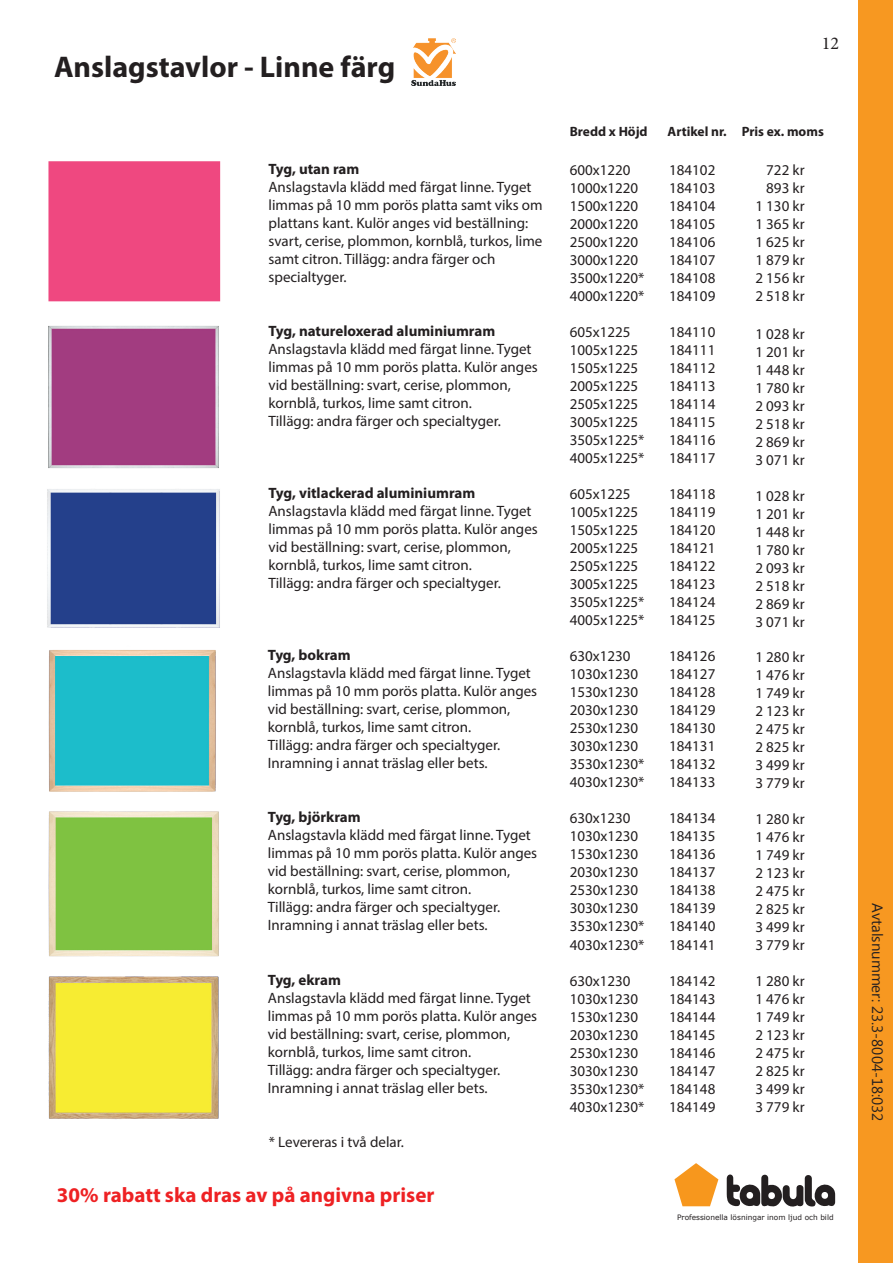
<style>
.page{position:relative;width:893px;height:1263px;background:#fff}
.page>*{position:absolute;margin:0;border:0;box-sizing:border-box;transform-origin:0 0}
.t1{font:700 30px "Myriad Pro";color:#231f20}
.t2{font:700 21px "Myriad Pro";color:#ee2123}
.t3{font:18px "Minion Pro";color:#231f20}
.t4{font:15px/18px "Myriad Pro";color:#231f20}
.t5{font:700 15px "Myriad Pro";color:#231f20}
.t6{font:15px "Myanmar Text";color:#231f20}
.t7{font:700 13.5px "Myriad Pro";color:#231f20}
.t8{font:7.35px "Verdana";color:#231f20}
</style>
<div class="page">
<div style="left:859px;top:0;width:34px;height:1263px;background:#f79821"></div>
<svg style="left:674px;top:1163px;width:44px;height:43px"></svg>
<svg style="left:727px;top:1174px;width:108px;height:33px"></svg>
<img style="left:48px;top:811px;width:171px;height:146px">
<img style="left:48px;top:650px;width:168px;height:142px">
<img style="left:48px;top:976px;width:171px;height:143px">
<div style="left:48px;top:161px;width:173px;height:141px;background:#ef4880"></div>
<img style="left:47px;top:489px;width:173px;height:139px">
<img style="left:48px;top:326px;width:171px;height:142px">
<img style="left:411px;top:38px;width:45px;height:47px">
<h1 class="t1" style="left:54px;top:47px;width:343px">Anslagstavlor - Linne färg</h1>
<p class="t5" style="left:269px;top:160px;width:92px">Tyg, utan ram</p>
<p class="t4" style="left:269px;top:178px;width:275px">Anslagstavla klädd med färgat linne. Tyget limmas på 10 mm porös platta samt viks om plattans kant. Kulör anges vid beställning: svart, cerise, plommon, kornblå, turkos, lime samt citron. Tillägg: andra färger och specialtyger.</p>
<p class="t5" style="left:269px;top:322px;width:228px">Tyg, natureloxerad aluminiumram</p>
<p class="t4" style="left:269px;top:340px;width:271px">Anslagstavla klädd med färgat linne. Tyget limmas på 10 mm porös platta. Kulör anges vid beställning: svart, cerise, plommon, kornblå, turkos, lime samt citron.<br>Tillägg: andra färger och specialtyger.</p>
<p class="t5" style="left:269px;top:483px;width:208px">Tyg, vitlackerad aluminiumram</p>
<p class="t4" style="left:269px;top:502px;width:271px">Anslagstavla klädd med färgat linne. Tyget limmas på 10 mm porös platta. Kulör anges vid beställning: svart, cerise, plommon, kornblå, turkos, lime samt citron.<br>Tillägg: andra färger och specialtyger.</p>
<p class="t5" style="left:268px;top:645px;width:84px">Tyg, bokram</p>
<p class="t4" style="left:268px;top:664px;width:271px">Anslagstavla klädd med färgat linne. Tyget limmas på 10 mm porös platta. Kulör anges vid beställning: svart, cerise, plommon, kornblå, turkos, lime samt citron.<br>Tillägg: andra färger och specialtyger.<br>Inramning i annat träslag eller bets.</p>
<p class="t5" style="left:268px;top:807px;width:94px">Tyg, björkram</p>
<p class="t4" style="left:268px;top:826px;width:271px">Anslagstavla klädd med färgat linne. Tyget limmas på 10 mm porös platta. Kulör anges vid beställning: svart, cerise, plommon, kornblå, turkos, lime samt citron.<br>Tillägg: andra färger och specialtyger.<br>Inramning i annat träslag eller bets.</p>
<p class="t5" style="left:268px;top:970px;width:75px">Tyg, ekram</p>
<p class="t4" style="left:268px;top:989px;width:271px">Anslagstavla klädd med färgat linne. Tyget limmas på 10 mm porös platta. Kulör anges vid beställning: svart, cerise, plommon, kornblå, turkos, lime samt citron.<br>Tillägg: andra färger och specialtyger.<br>Inramning i annat träslag eller bets.</p>
<p class="t4" style="left:269px;top:1133px;width:137px">* Levereras i två delar.</p>
<h2 class="t2" style="left:57px;top:1181px;width:379px">30% rabatt ska dras av på angivna priser</h2>
<p class="t3" style="left:822px;top:31px;width:19px">12</p>
<p class="t7" style="left:570px;top:123px;width:79px">Bredd x Höjd</p>
<p class="t7" style="left:668px;top:123px;width:158px">Artikel nr. Pris ex. moms</p>
<p class="t4" style="left:570px;top:161px;width:76px">600x1220<br>1000x1220<br>1500x1220<br>2000x1220<br>2500x1220<br>3000x1220<br>3500x1220*<br>4000x1220*</p>
<p class="t4" style="left:570px;top:323px;width:76px">605x1225<br>1005x1225<br>1505x1225<br>2005x1225<br>2505x1225<br>3005x1225<br>3505x1225*<br>4005x1225*</p>
<p class="t4" style="left:570px;top:485px;width:76px">605x1225<br>1005x1225<br>1505x1225<br>2005x1225<br>2505x1225<br>3005x1225<br>3505x1225*<br>4005x1225*</p>
<p class="t4" style="left:570px;top:647px;width:76px">630x1230<br>1030x1230<br>1530x1230<br>2030x1230<br>2530x1230<br>3030x1230<br>3530x1230*<br>4030x1230*</p>
<p class="t4" style="left:570px;top:809px;width:76px">630x1230<br>1030x1230<br>1530x1230<br>2030x1230<br>2530x1230<br>3030x1230<br>3530x1230*<br>4030x1230*</p>
<p class="t4" style="left:570px;top:971px;width:76px">630x1230<br>1030x1230<br>1530x1230<br>2030x1230<br>2530x1230<br>3030x1230<br>3530x1230*<br>4030x1230*</p>
<p class="t4" style="left:669px;top:161px;width:48px;text-align:justify">184102<br>184103<br>184104<br>184105<br>184106<br>184107<br>184108<br>184109</p>
<p class="t4" style="left:669px;top:323px;width:48px;text-align:justify">184110<br>184111<br>184112<br>184113<br>184114<br>184115<br>184116<br>184117</p>
<p class="t4" style="left:669px;top:485px;width:48px;text-align:justify">184118<br>184119<br>184120<br>184121<br>184122<br>184123<br>184124<br>184125</p>
<p class="t4" style="left:669px;top:647px;width:48px;text-align:justify">184126<br>184127<br>184128<br>184129<br>184130<br>184131<br>184132<br>184133</p>
<p class="t4" style="left:669px;top:809px;width:48px;text-align:justify">184134<br>184135<br>184136<br>184137<br>184138<br>184139<br>184140<br>184141</p>
<p class="t4" style="left:669px;top:971px;width:48px;text-align:justify">184142<br>184143<br>184144<br>184145<br>184146<br>184147<br>184148<br>184149</p>
<p class="t4" style="left:755px;top:161px;width:51px;text-align:right">722 kr<br>893 kr<br>1 130 kr<br>1 365 kr<br>1 625 kr<br>1 879 kr<br>2 156 kr<br>2 518 kr</p>
<p class="t4" style="left:755px;top:324px;width:51px;text-align:justify">1 028 kr 1 201 kr 1 448 kr 1 780 kr 2 093 kr 2 518 kr 2 869 kr 3 071 kr</p>
<p class="t4" style="left:755px;top:487px;width:51px;text-align:justify">1 028 kr 1 201 kr 1 448 kr 1 780 kr 2 093 kr 2 518 kr 2 869 kr 3 071 kr</p>
<p class="t4" style="left:755px;top:648px;width:51px;text-align:justify">1 280 kr 1 476 kr 1 749 kr 2 123 kr 2 475 kr 2 825 kr 3 499 kr 3 779 kr</p>
<p class="t4" style="left:755px;top:809px;width:51px;text-align:justify">1 280 kr 1 476 kr 1 749 kr 2 123 kr 2 475 kr 2 825 kr 3 499 kr 3 779 kr</p>
<p class="t4" style="left:755px;top:971px;width:51px;text-align:justify">1 280 kr 1 476 kr 1 749 kr 2 123 kr 2 475 kr 2 825 kr 3 499 kr 3 779 kr</p>
<p class="t8" style="left:677px;top:1213px;width:158px">Professionella lösningar inom ljud och bild</p>
<p class="t6" style="left:886px;top:903px;width:220px;rotate:90deg">Avtalsnummer: 23.3-8004-18:032</p>
</div>
